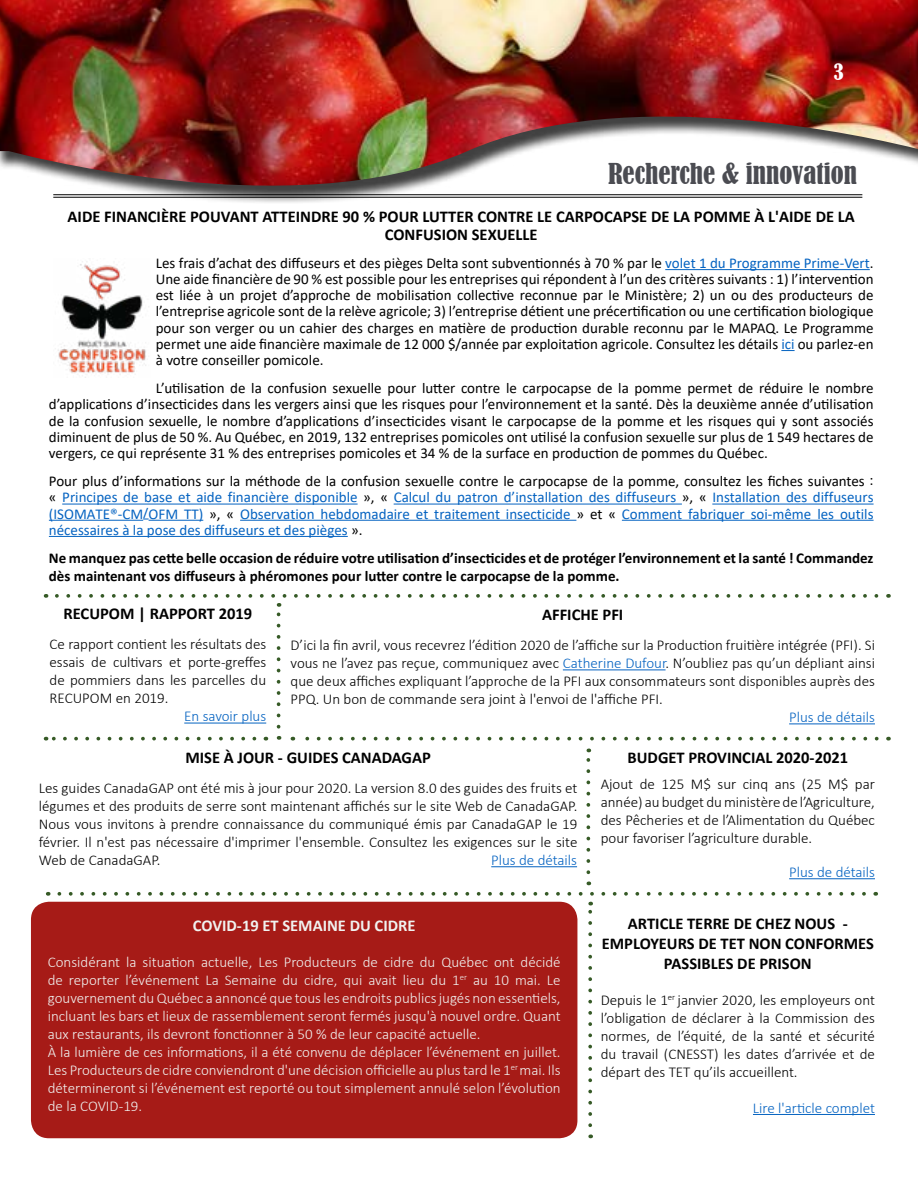
<style>
.page{position:relative;width:918px;height:1188px;background:#fff}
.page>*{position:absolute;margin:0;border:0;box-sizing:border-box;transform-origin:0 0}
.t1{font:condensed 27px "Bernard";color:#4b4c52}
.t2{font:condensed 21px "Bernard";color:#fff}
.t3{font:700 16.5px/19.8px "Calibri";color:#000;text-align:center}
.t4{font:700 16.5px "Calibri";color:#f1f2f0}
.t5{font:15px/16.2px "Calibri";color:#000;text-align:justify}
.t6{font:300 15px/18px "Calibri";color:#000;text-align:justify}
.t7{font:300 15px/18px "Calibri";color:#f1f2f0}
.t8{font:15px/16.2px "Calibri";color:#0563c1;text-align:justify}
.t9{font:700 15px/17.9px "Calibri";color:#000}
.t10{font:300 15px "Calibri";color:#0563c1}
.s1{color:#0563c1}
.s2{color:#000}
</style>
<div class="page">
<div style="left:0;top:0;width:918px;height:204px;background:#000;opacity:.75"></div>
<img style="left:0;top:0;width:918px;height:187px">
<svg style="left:57px;top:594px;width:822px;height:133px"></svg>
<hr style="left:665px;top:269px;width:205px;height:1px;background:#0563c1">
<svg style="left:781px;top:350px;width:14px;height:1px"></svg>
<hr style="left:62px;top:504px;width:296px;height:1px;background:#0563c1">
<hr style="left:394px;top:504px;width:288px;height:1px;background:#0563c1">
<hr style="left:712px;top:504px;width:162px;height:1px;background:#0563c1">
<hr style="left:49px;top:520px;width:94px;height:1px;background:#0563c1">
<hr style="left:149px;top:520px;width:54px;height:1px;background:#0563c1">
<hr style="left:240px;top:520px;width:336px;height:1px;background:#0563c1">
<hr style="left:622px;top:520px;width:252px;height:1px;background:#0563c1">
<hr style="left:49px;top:536px;width:299px;height:1px;background:#0563c1">
<img style="left:58px;top:261px;width:88px;height:117px">
<hr style="left:53px;top:194px;width:809px;height:1px;background:#000">
<hr style="left:53px;top:197px;width:809px;height:1px;background:#000">
<hr style="left:184px;top:723px;width:82px;height:1px;background:#0563c1">
<hr style="left:563px;top:670px;width:103px;height:1px;background:#0563c1">
<hr style="left:789px;top:724px;width:86px;height:1px;background:#0563c1">
<svg style="left:46px;top:737px;width:208px;height:4px"></svg>
<svg style="left:292px;top:737px;width:585px;height:4px"></svg>
<hr style="left:789px;top:878px;width:86px;height:1px;background:#0563c1">
<svg style="left:48px;top:892px;width:816px;height:4px"></svg>
<svg style="left:586px;top:749px;width:4px;height:123px"></svg>
<div style="left:31px;top:902px;width:546px;height:236px;background:#a61b17;border-radius:18px"></div>
<hr style="left:753px;top:1114px;width:122px;height:1px;background:#0563c1">
<svg style="left:588px;top:902px;width:4px;height:223px"></svg>
<hr style="left:491px;top:866px;width:86px;height:1px;background:#0563c1">
<h2 class="t2" style="left:833px;top:60px;width:12px">3</h2>
<h1 class="t1" style="left:608px;top:158px;width:250px">Recherche &amp; innovation</h1>
<p class="t3" style="left:68px;top:207px;width:789px;line-height:17.9px">AIDE FINANCIÈRE POUVANT ATTEINDRE 90 % POUR LUTTER CONTRE LE CARPOCAPSE DE LA POMME À L'AIDE DE LA<br>CONFUSION SEXUELLE</p>
<p class="t5" style="left:156px;top:254px;width:719px">Les frais d’achat des diffuseurs et des pièges Delta sont subventionnés à 70 % par le <span class="s1">volet 1 du Programme Prime-Vert</span>.<br>Une aide financière de 90 % est possible pour les entreprises qui répondent à l’un des critères suivants : 1) l’intervention est liée à un projet d’approche de mobilisation collective reconnue par le Ministère; 2) un ou des producteurs de l’entreprise agricole sont de la relève agricole; 3) l’entreprise détient une précertification ou une certification biologique pour son verger ou un cahier des charges en matière de production durable reconnu par le MAPAQ. Le Programme permet une aide financière maximale de 12 000 $/année par exploitation agricole. Consultez les détails <span class="s1">ici</span> ou parlez-en à votre conseiller pomicole.</p>
<p class="t5" style="left:49px;top:380px;width:826px;text-indent:107px">L’utilisation de la confusion sexuelle pour lutter contre le carpocapse de la pomme permet de réduire le nombre d’applications d’insecticides dans les vergers ainsi que les risques pour l’environnement et la santé. Dès la deuxième année d’utilisation de la confusion sexuelle, le nombre d’applications d’insecticides visant le carpocapse de la pomme et les risques qui y sont associés diminuent de plus de 50 %. Au Québec, en 2019, 132 entreprises pomicoles ont utilisé la confusion sexuelle sur plus de 1 549 hectares de vergers, ce qui représente 31 % des entreprises pomicoles et 34 % de la surface en production de pommes du Québec.</p>
<p class="t8" style="left:49px;top:473px;width:826px"><span class="s2">Pour plus d’informations sur la méthode de la confusion sexuelle contre le carpocapse de la pomme, consultez les fiches suivantes : «</span> Principes de base et aide financière disponible <span class="s2">», «</span> Calcul du patron d’installation des diffuseurs <span class="s2">», «</span> Installation des diffuseurs (ISOMATE®-CM/OFM TT) <span class="s2">», «</span> Observation hebdomadaire et traitement insecticide <span class="s2">» et «</span> Comment fabriquer soi-même les outils nécessaires à la pose des diffuseurs et des pièges <span class="s2">».</span></p>
<p class="t9" style="left:49px;top:549px;width:826px">Ne manquez pas cette belle occasion de réduire votre utilisation d’insecticides et de protéger l’environnement et la santé ! Commandez dès maintenant vos diffuseurs à phéromones pour lutter contre le carpocapse de la pomme.</p>
<p class="t3" style="left:64px;top:604px;width:190px">RECUPOM | RAPPORT 2019</p>
<p class="t6" style="left:50px;top:635px;width:218px">Ce rapport contient les résultats des essais de cultivars et porte-greffes de pommiers dans les parcelles du RECUPOM en 2019.</p>
<p class="t10" style="left:184px;top:707px;width:83px">En savoir plus</p>
<p class="t3" style="left:542px;top:604px;width:83px">AFFICHE PFI</p>
<p class="t6" style="left:291px;top:636px;width:586px">D’ici la fin avril, vous recevrez l’édition 2020 de l’affiche sur la Production fruitière intégrée (PFI). Si vous ne l’avez pas reçue, communiquez avec <span class="s1">Catherine Dufour</span>. N’oubliez pas qu’un dépliant ainsi que deux affiches expliquant l’approche de la PFI aux consommateurs sont disponibles auprès des PPQ. Un bon de commande sera joint à l'envoi de l'affiche PFI.</p>
<p class="t10" style="left:789px;top:708px;width:87px">Plus de détails</p>
<p class="t3" style="left:628px;top:748px;width:222px">BUDGET PROVINCIAL 2020-2021</p>
<p class="t6" style="left:601px;top:775px;width:276px">Ajout de 125 M$ sur cinq ans (25 M$ par année) au budget du ministère de l’Agriculture, des Pêcheries et de l’Alimentation du Québec pour favoriser l’agriculture durable.</p>
<p class="t10" style="left:789px;top:863px;width:87px">Plus de détails</p>
<p class="t3" style="left:185px;top:747px;width:247px">MISE À JOUR - GUIDES CANADAGAP</p>
<p class="t6" style="left:39px;top:779px;width:540px">Les guides CanadaGAP ont été mis à jour pour 2020. La version 8.0 des guides des fruits et légumes et des produits de serre sont maintenant affichés sur le site Web de CanadaGAP.<br>Nous vous invitons à prendre connaissance du communiqué émis par CanadaGAP le 19 février. Il n'est pas nécessaire d'imprimer l'ensemble. Consultez les exigences sur le site Web de CanadaGAP.</p>
<p class="t10" style="left:491px;top:851px;width:87px">Plus de détails</p>
<p class="t4" style="left:193px;top:913px;width:224px">COVID-19 ET SEMAINE DU CIDRE</p>
<p class="t7" style="left:48px;top:952px;width:514px">Considérant la situation actuelle, Les Producteurs de cidre du Québec ont décidé de reporter l’événement La Semaine du cidre, qui avait lieu du 1<sup>er</sup> au 10 mai. Le gouvernement du Québec a annoncé que tous les endroits publics jugés non essentiels, incluant les bars et lieux de rassemblement seront fermés jusqu'à nouvel ordre. Quant aux restaurants, ils devront fonctionner à 50 % de leur capacité actuelle.<br>À la lumière de ces informations, il a été convenu de déplacer l’événement en juillet.<br>Les Producteurs de cidre conviendront d'une décision officielle au plus tard le 1<sup>er</sup> mai. Ils détermineront si l’événement est reporté ou tout simplement annulé selon l’évolution de la COVID-19.</p>
<p class="t3" style="left:602px;top:913px;width:274px">ARTICLE TERRE DE CHEZ NOUS -<br>EMPLOYEURS DE TET NON CONFORMES<br>PASSIBLES DE PRISON</p>
<p class="t6" style="left:601px;top:990px;width:276px">Depuis le 1<sup>er</sup> janvier 2020, les employeurs ont l’obligation de déclarer à la Commission des normes, de l’équité, de la santé et sécurité du travail (CNESST) les dates d’arrivée et de départ des TET qu’ils accueillent.</p>
<p class="t10" style="left:753px;top:1098px;width:124px">Lire l'article complet</p>
</div>
